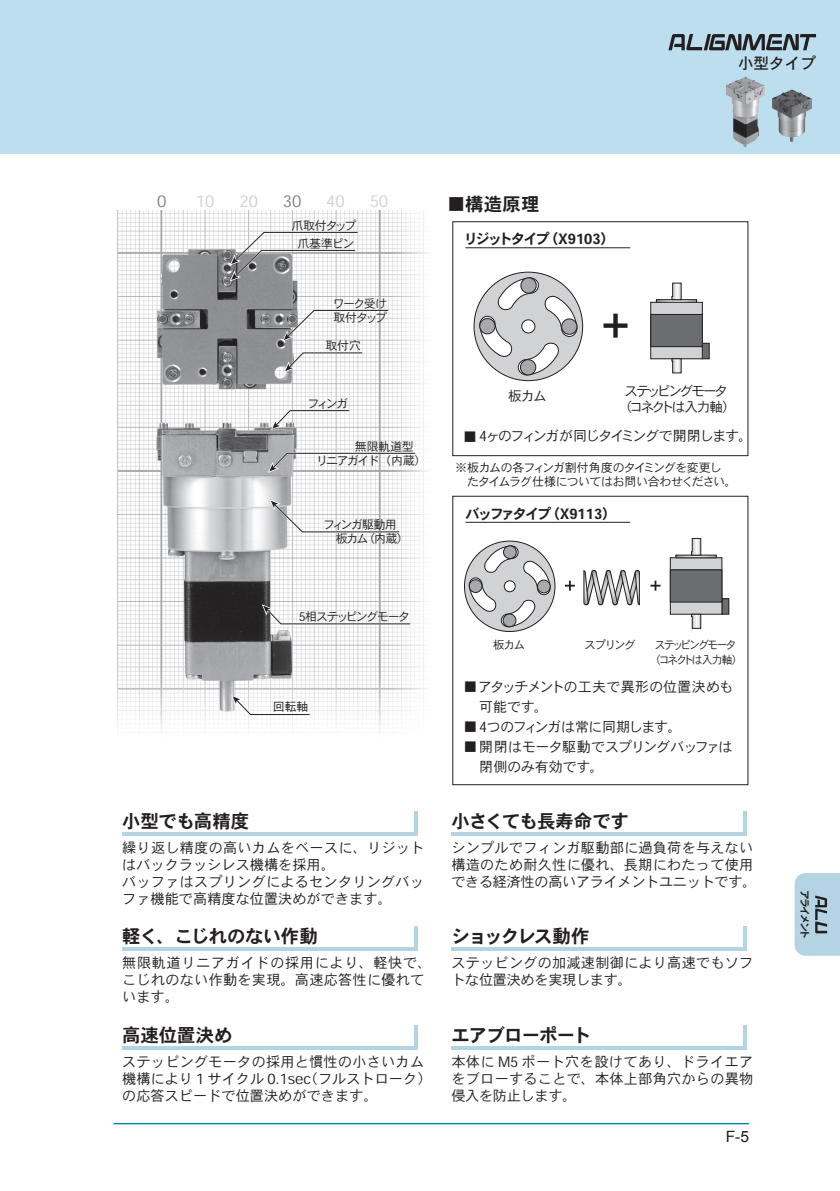
<style>
.page{position:relative;width:840px;height:1191px;background:#fff}
.page>*{position:absolute;margin:0;border:0;box-sizing:border-box;transform-origin:0 0}
.t1{font:18.4px "Heisei Kaku Go Std W7";letter-spacing:-.025em;color:#231f20}
.t2{font:18.4px "Heisei Kaku Go Std W7";letter-spacing:-.09em;color:#231f20}
.t3{font:18.4px "Heisei Kaku Go Std W7";letter-spacing:-.05em;color:#231f20}
.t4{font:16px "Heisei Kaku Go Std W3";color:#d1d2d4}
.t5{font:16px "Heisei Kaku Go Std W3";color:#808285}
.t6{font:15.6px "Heisei Kaku Go Std W5";color:#231f20}
.t7{font:15.6px "Arial";color:#231f20}
.t8{font:14.2px/17px "Heisei Kaku Go Std W3";letter-spacing:.015em;color:#231f20}
.t9{font:14.2px "Heisei Kaku Go Std W7";letter-spacing:-.105em;color:#231f20}
.t10{font:14px/20px "Heisei Kaku Go Std W3";letter-spacing:-.02em;color:#231f20}
.t11{font:14px/20px "Heisei Kaku Go Std W3";letter-spacing:-.005em;color:#231f20}
.t12{font:14px "Heisei Kaku Go Std W3";letter-spacing:-.095em;color:#231f20}
.t13{font:14px "Heisei Kaku Go Std W3";letter-spacing:-.065em;color:#231f20}
.t14{font:13.6px/15.8px "Heisei Kaku Go Std W3";letter-spacing:-.16em;color:#231f20;text-align:center}
.t15{font:12px/14px "Heisei Kaku Go Std W3";letter-spacing:-.055em;color:#231f20}
.t16{font:12px/18px "Heisei Kaku Go Std W3";letter-spacing:-.08em;color:#231f20;text-align:center}
.t17{font:12px/14.4px "Heisei Kaku Go Std W3";letter-spacing:-.1em;color:#231f20}
.t18{font:12px "Heisei Kaku Go Std W3";letter-spacing:-.125em;color:#231f20}
.t19{font:12px/14.4px "Heisei Kaku Go Std W3";letter-spacing:-.14em;color:#231f20}
.t20{font:11.4px/15.8px "Heisei Kaku Go Std W3";letter-spacing:-.15em;color:#231f20;text-align:center;scale:.95 1}
.t21{font:11.4px "Heisei Kaku Go Std W3";letter-spacing:-.15em;color:#231f20}
.t22{font:10px "Heisei Kaku Go Std W7 90 msp RKSJ H";letter-spacing:-.22em;color:#231f20}
</style>
<div class="page">
<div style="left:0;top:0;width:839px;height:153px;background:#bcdeee"></div>
<svg style="left:668px;top:34px;width:147px;height:16px"></svg>
<img style="left:772px;top:90px;width:39px;height:52px">
<img style="left:118px;top:210px;width:309px;height:521px">
<img style="left:157px;top:249px;width:140px;height:140px">
<img style="left:156px;top:422px;width:140px;height:289px">
<svg style="left:229px;top:231px;width:130px;height:51px"></svg>
<svg style="left:282px;top:309px;width:107px;height:33px"></svg>
<svg style="left:283px;top:351px;width:80px;height:22px"></svg>
<svg style="left:270px;top:409px;width:80px;height:22px"></svg>
<svg style="left:267px;top:452px;width:149px;height:21px"></svg>
<svg style="left:230px;top:694px;width:81px;height:22px"></svg>
<svg style="left:261px;top:603px;width:150px;height:22px"></svg>
<svg style="left:269px;top:499px;width:131px;height:34px"></svg>
<svg style="left:452px;top:221px;width:295px;height:235px"></svg>
<svg style="left:452px;top:495px;width:295px;height:290px"></svg>
<svg style="left:122px;top:811px;width:295px;height:24px"></svg>
<div style="left:118px;top:807px;width:295px;height:24px;background:#fff"></div>
<svg style="left:451px;top:811px;width:294px;height:24px"></svg>
<div style="left:447px;top:807px;width:294px;height:24px;background:#fff"></div>
<div style="left:122px;top:926px;width:295px;height:25px;background:#b4d4e4"></div>
<div style="left:118px;top:922px;width:295px;height:25px;background:#fff"></div>
<div style="left:451px;top:926px;width:294px;height:25px;background:#b4d4e4"></div>
<div style="left:447px;top:922px;width:294px;height:25px;background:#fff"></div>
<div style="left:122px;top:1025px;width:295px;height:25px;background:#b4d4e4"></div>
<div style="left:118px;top:1021px;width:295px;height:25px;background:#fff"></div>
<div style="left:451px;top:1025px;width:294px;height:25px;background:#b4d4e4"></div>
<div style="left:447px;top:1021px;width:294px;height:25px;background:#fff"></div>
<img style="left:725px;top:77px;width:39px;height:70px">
<hr style="left:113px;top:1123px;width:635px;height:1px;background:#0083b6">
<svg style="left:794px;top:873px;width:45px;height:83px;background:#aecbd9"></svg>
<p class="t5" style="left:157px;top:191px;width:11px">0</p>
<p class="t4" style="left:196px;top:191px;width:20px">10</p>
<p class="t4" style="left:239px;top:191px;width:20px">20</p>
<p class="t5" style="left:283px;top:191px;width:20px">30</p>
<p class="t4" style="left:326px;top:191px;width:20px">40</p>
<p class="t4" style="left:369px;top:191px;width:20px">50</p>
<p class="t1" style="left:447px;top:193px;width:94px">■構造原理</p>
<p class="t16" style="left:291px;top:216px;width:67px">爪取付タップ爪基準ピン</p>
<p class="t9" style="left:463px;top:230px;width:152px">リジットタイプ（X9103）</p>
<p class="t19" style="left:333px;top:296px;width:56px">ワーク受け取付タップ</p>
<p class="t16" style="left:325px;top:337px;width:37px">取付穴</p>
<p class="t6" style="left:737px;top:54px;width:79px">小型タイプ</p>
<p class="t16" style="left:307px;top:394px;width:42px">フィンガ</p>
<p class="t16" style="left:316px;top:439px;width:111px;line-height:14.4px;text-align:left;text-indent:39px">無限軌道型リニアガイド（内蔵）</p>
<p class="t17" style="left:335px;top:517px;width:74px;text-indent:-13px">フィンガ駆動用板カム（内蔵）</p>
<p class="t18" style="left:298px;top:608px;width:113px">5相ステッピングモータ</p>
<p class="t16" style="left:273px;top:697px;width:37px">回転軸</p>
<p class="t1" style="left:122px;top:810px;width:128px">小型でも高精度</p>
<p class="t8" style="left:122px;top:839px;width:303px">繰り返し精度の高いカムをベースに、リジットはバックラッシレス機構を採用。<br>バッファはスプリングによるセンタリングバッファ機能で高精度な位置決めができます。</p>
<p class="t1" style="left:122px;top:925px;width:197px">軽く、こじれのない作動</p>
<p class="t8" style="left:122px;top:954px;width:310px">無限軌道リニアガイドの採用により、軽快で、こじれのない作動を実現。高速応答性に優れています。</p>
<p class="t1" style="left:122px;top:1024px;width:112px">高速位置決め</p>
<p class="t8" style="left:122px;top:1053px;width:310px">ステッピングモータの採用と慣性の小さいカム機構により 1 サイクル 0.1sec（フルストローク）の応答スピードで位置決めができます。</p>
<p class="t14" style="left:508px;top:388px;width:40px">板カム</p>
<p class="t14" style="left:618px;top:383px;width:118px">ステッピングモータ（コネクトは入力軸）</p>
<p class="t12" style="left:463px;top:426px;width:290px">■ 4ヶのフィンガが同じタイミングで開閉します。</p>
<p class="t15" style="left:455px;top:460px;width:282px">※板カムの各フィンガ割付角度のタイミングを変更し　たタイムラグ仕様についてはお問い合わせください。</p>
<p class="t9" style="left:465px;top:505px;width:152px">バッファタイプ（X9113）</p>
<p class="t21" style="left:492px;top:637px;width:33px">板カム</p>
<p class="t21" style="left:584px;top:637px;width:53px">スプリング</p>
<p class="t20" style="left:650px;top:636px;width:98px">ステッピングモータ（コネクトは入力軸）</p>
<p class="t11" style="left:479px;top:676px;width:255px;text-indent:-16px">■アタッチメントの工夫で異形の位置決めも可能です。</p>
<p class="t13" style="left:463px;top:717px;width:219px">■ 4つのフィンガは常に同期します。</p>
<p class="t10" style="left:479px;top:736px;width:254px;text-indent:-16px">■ 開閉はモータ駆動でスプリングバッファは閉側のみ有効です。</p>
<p class="t1" style="left:451px;top:810px;width:179px">小さくても長寿命です</p>
<p class="t8" style="left:451px;top:839px;width:306px">シンプルでフィンガ駆動部に過負荷を与えない構造のため耐久性に優れ、長期にわたって使用できる経済性の高いアライメントユニットです。</p>
<p class="t2" style="left:451px;top:925px;width:140px">ショックレス動作</p>
<p class="t8" style="left:451px;top:954px;width:303px">ステッピングの加減速制御により高速でもソフトな位置決めを実現します。</p>
<p class="t3" style="left:451px;top:1024px;width:141px">エアブローポート</p>
<p class="t8" style="left:451px;top:1053px;width:303px;text-align:justify">本体に M5 ポート穴を設けてあり、ドライエアをブローすることで、本体上部角穴からの異物侵入を防止します。</p>
<p class="t7" style="left:725px;top:1126px;width:25px">F-5</p>
<p class="t22" style="left:810px;top:889px;width:51px;rotate:90deg">アライメント</p>
</div>
